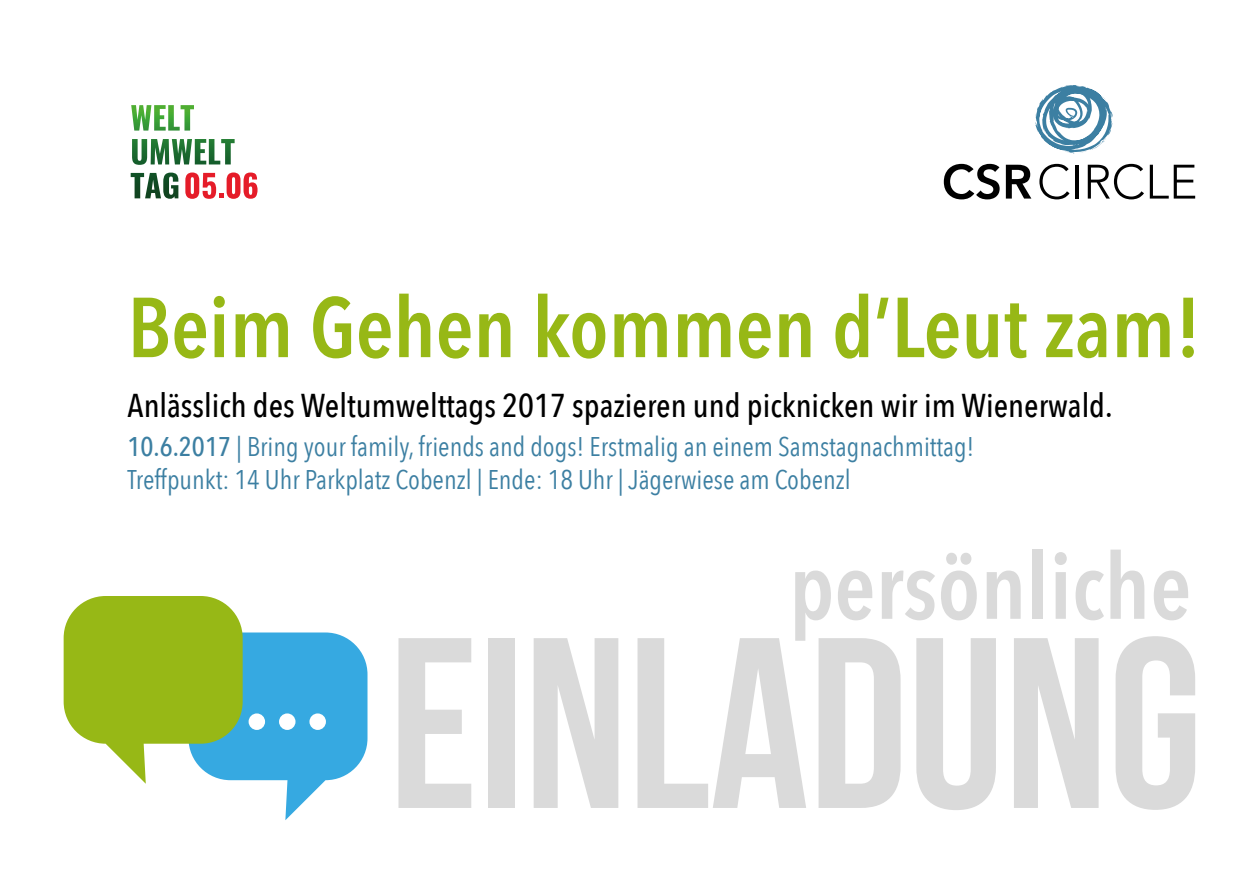
<style>
.page{position:relative;width:1259px;height:893px;background:#fff}
.page>*{position:absolute;margin:0;border:0;box-sizing:border-box;transform-origin:0 0}
.t1{font:600 91.5px "Avenir Next Condensed";color:#dadada}
.t2{font:600 84px "Avenir Next Condensed";color:#97b816}
.t3{font:500 33px "Avenir Next Condensed";color:#000}
.t4{font:27px/33px "Avenir Next Condensed";color:#3c7fa2}
.s1{font-weight:500}
</style>
<div class="page">
<svg style="left:131px;top:105px;width:126px;height:94px"></svg>
<svg style="left:1014px;top:638px;width:84px;height:170px"></svg>
<svg style="left:1115px;top:636px;width:80px;height:174px"></svg>
<svg style="left:398px;top:638px;width:73px;height:170px"></svg>
<div style="left:488px;top:638px;width:26px;height:170px;background:#dadada"></div>
<svg style="left:533px;top:638px;width:85px;height:170px"></svg>
<svg style="left:637px;top:638px;width:169px;height:170px"></svg>
<svg style="left:818px;top:638px;width:82px;height:170px"></svg>
<svg style="left:916px;top:638px;width:80px;height:172px"></svg>
<div style="left:188px;top:632px;width:179px;height:148px;background:#36a9e1;border-radius:42px"></div>
<div style="left:64px;top:596px;width:179px;height:148px;background:#97b816;border-radius:42px"></div>
<div style="left:249px;top:713px;width:16px;height:17px;background:#fff;border-radius:50%"></div>
<div style="left:279px;top:713px;width:16px;height:17px;background:#fff;border-radius:50%"></div>
<div style="left:309px;top:713px;width:17px;height:17px;background:#fff;border-radius:50%"></div>
<svg style="left:1087px;top:164px;width:108px;height:35px"></svg>
<svg style="left:944px;top:164px;width:55px;height:35px"></svg>
<svg style="left:1006px;top:165px;width:25px;height:34px"></svg>
<svg style="left:1039px;top:164px;width:30px;height:35px"></svg>
<hr style="left:1075px;top:165px;width:3px;height:34px;background:#000">
<svg style="left:1035px;top:85px;width:77px;height:68px"></svg>
<h2 class="t2" style="left:128px;top:255px;width:1075px">Beim Gehen kommen d’Leut zam!</h2>
<p class="t3" style="left:128px;top:386px;width:986px">Anlässlich des Weltumwelttags 2017 spazieren und picknicken wir im Wienerwald.</p>
<p class="t4" style="left:128px;top:429px;width:848px"><span class="s1">10.6.2017</span> | Bring your family, friends and dogs! Erstmalig an einem Samstagnachmittag!<br>Treffpunkt: 14 Uhr Parkplatz Cobenzl | Ende: 18 Uhr | Jägerwiese am Cobenzl</p>
<h1 class="t1" style="left:789px;top:508px;width:404px">persönliche</h1>
</div>
